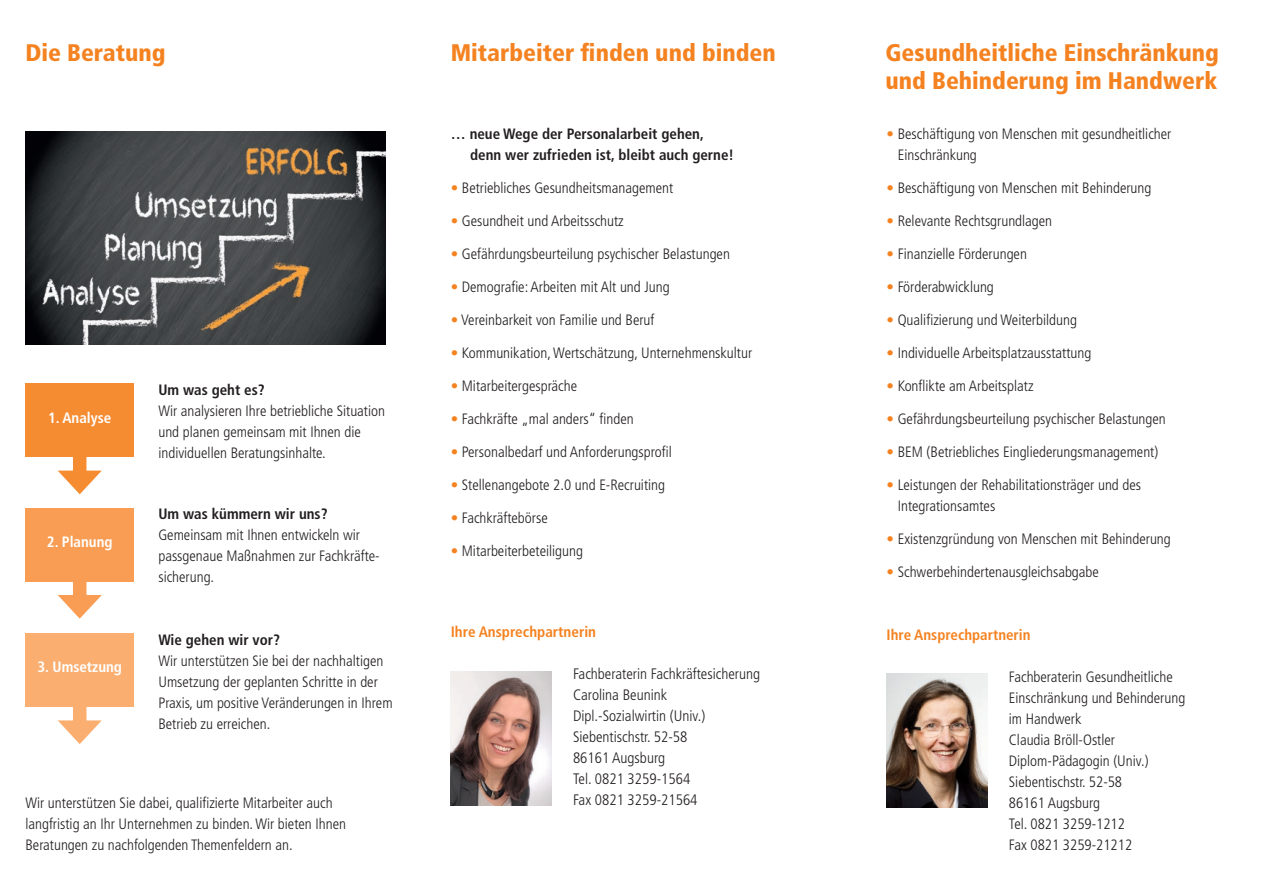
<style>
.page{position:relative;width:1263px;height:893px;background:#fff}
.page>*{position:absolute;margin:0;border:0;box-sizing:border-box;transform-origin:0 0}
.t1{font:900 condensed 24px/28.8px "Frutiger LT Std";color:#f58220}
.t2{font:300 condensed 15.15px/21px "Frutiger LT Std";color:#231f20}
.t3{font:700 condensed 15.15px "Frutiger LT Std";color:#f58220}
.t4{font:300 condensed 15px/21px "Frutiger LT Std";color:#231f20}
.t5{font:700 condensed 15px/21px "Frutiger LT Std";color:#231f20}
.t6{font:700 condensed 15px "Frutiger LT Std";color:#fff}
.t7{font:700 condensed 15px "Frutiger LT Std";color:#f58220}
.s1{color:#f58220}
</style>
<div class="page">
<img style="left:451px;top:672px;width:101px;height:134px">
<img style="left:887px;top:674px;width:101px;height:133px">
<img style="left:26px;top:132px;width:359px;height:212px">
<div style="left:26px;top:384px;width:108px;height:73px;background:#f68c32"></div>
<div style="left:26px;top:508px;width:108px;height:73px;background:#f89d53"></div>
<div style="left:26px;top:634px;width:108px;height:73px;background:#faaf71"></div>
<div style="left:73px;top:450px;width:13px;height:30px;background:#f68c32"></div>
<svg style="left:58px;top:471px;width:44px;height:23px"></svg>
<div style="left:73px;top:574px;width:13px;height:30px;background:#f89d53"></div>
<svg style="left:58px;top:595px;width:44px;height:24px"></svg>
<div style="left:73px;top:699px;width:13px;height:31px;background:#faaf71"></div>
<svg style="left:58px;top:720px;width:44px;height:24px"></svg>
<h1 class="t1" style="left:26px;top:38px;width:142px">Die Beratung</h1>
<p class="t6" style="left:48px;top:409px;width:65px">1. Analyse</p>
<p class="t6" style="left:47px;top:533px;width:67px">2. Planung</p>
<p class="t6" style="left:37px;top:658px;width:86px">3. Umsetzung</p>
<p class="t5" style="left:158px;top:379px;width:108px">Um was geht es?</p>
<p class="t4" style="left:158px;top:401px;width:228px">Wir analysieren Ihre betriebliche Situation und planen gemeinsam mit Ihnen die individuellen Beratungsinhalte.</p>
<p class="t5" style="left:158px;top:504px;width:171px">Um was kümmern wir uns?</p>
<p class="t4" style="left:158px;top:525px;width:221px">Gemeinsam mit Ihnen entwickeln wir passgenaue Maßnahmen zur Fachkräfte&shy;sicherung.</p>
<p class="t5" style="left:158px;top:629px;width:123px">Wie gehen wir vor?</p>
<p class="t4" style="left:158px;top:650px;width:236px">Wir unterstützen Sie bei der nachhaltigen Umsetzung der geplanten Schritte in der Praxis, um positive Veränderungen in Ihrem Betrieb zu erreichen.</p>
<p class="t4" style="left:25px;top:792px;width:322px">Wir unterstützen Sie dabei, qualifizierte Mitarbeiter auch langfristig an Ihr Unternehmen zu binden. Wir bieten Ihnen<br>Beratungen zu nachfolgenden Themenfeldern an.</p>
<h1 class="t1" style="left:451px;top:38px;width:327px">Mitarbeiter finden und binden</h1>
<h1 class="t1" style="left:885px;top:38px;width:335px">Gesundheitliche Einschränkung und Behinderung im Handwerk</h1>
<p class="t5" style="left:470px;top:123px;width:265px;text-indent:-20px">… neue Wege der Personalarbeit gehen, denn wer zufrieden ist, bleibt auch gerne!</p>
<p class="t4" style="left:451px;top:177px;width:224px"><span class="s1">•</span> Betriebliches Gesundheitsmanagement</p>
<p class="t4" style="left:451px;top:210px;width:175px"><span class="s1">•</span> Gesundheit und Arbeitsschutz</p>
<p class="t4" style="left:451px;top:243px;width:281px"><span class="s1">•</span> Gefährdungsbeurteilung psychischer Belastungen</p>
<p class="t4" style="left:451px;top:276px;width:220px"><span class="s1">•</span> Demografie: Arbeiten mit Alt und Jung</p>
<p class="t4" style="left:451px;top:309px;width:205px"><span class="s1">•</span> Vereinbarkeit von Familie und Beruf</p>
<p class="t4" style="left:451px;top:342px;width:303px"><span class="s1">•</span> Kommunikation, Wertschätzung, Unternehmenskultur</p>
<p class="t4" style="left:451px;top:375px;width:128px"><span class="s1">•</span> Mitarbeitergespräche</p>
<p class="t4" style="left:451px;top:408px;width:184px"><span class="s1">•</span> Fachkräfte „mal anders“ finden</p>
<p class="t4" style="left:451px;top:441px;width:223px"><span class="s1">•</span> Personalbedarf und Anforderungsprofil</p>
<p class="t4" style="left:451px;top:474px;width:216px"><span class="s1">•</span> Stellenangebote 2.0 und E-Recruiting</p>
<p class="t4" style="left:451px;top:507px;width:98px"><span class="s1">•</span> Fachkräftebörse</p>
<p class="t4" style="left:451px;top:540px;width:134px"><span class="s1">•</span> Mitarbeiterbeteiligung</p>
<p class="t3" style="left:451px;top:623px;width:147px">Ihre Ansprechpartnerin</p>
<p class="t2" style="left:573px;top:663px;width:189px">Fachberaterin Fachkräftesicherung<br>Carolina Beunink<br>Dipl.-Sozialwirtin (Univ.)<br>Siebentischstr. 52-58<br>86161 Augsburg<br>Tel. 0821 3259-1564<br>Fax 0821 3259-21564</p>
<p class="t4" style="left:898px;top:123px;width:275px;text-indent:-11px"><span class="s1">•</span> Beschäftigung von Menschen mit gesundheitlicher<br>Einschränkung</p>
<p class="t4" style="left:887px;top:177px;width:266px"><span class="s1">•</span> Beschäftigung von Menschen mit Behinderung</p>
<p class="t4" style="left:887px;top:210px;width:167px"><span class="s1">•</span> Relevante Rechtsgrundlagen</p>
<p class="t4" style="left:887px;top:243px;width:142px"><span class="s1">•</span> Finanzielle Förderungen</p>
<p class="t4" style="left:887px;top:276px;width:109px"><span class="s1">•</span> Förderabwicklung</p>
<p class="t4" style="left:887px;top:309px;width:192px"><span class="s1">•</span> Qualifizierung und Weiterbildung</p>
<p class="t4" style="left:887px;top:342px;width:206px"><span class="s1">•</span> Individuelle Arbeitsplatzausstattung</p>
<p class="t4" style="left:887px;top:375px;width:148px"><span class="s1">•</span> Konflikte am Arbeitsplatz</p>
<p class="t4" style="left:887px;top:408px;width:281px"><span class="s1">•</span> Gefährdungsbeurteilung psychischer Belastungen</p>
<p class="t4" style="left:887px;top:441px;width:273px"><span class="s1">•</span> BEM (Betriebliches Eingliederungsmanagement)</p>
<p class="t4" style="left:898px;top:474px;width:245px;text-indent:-11px"><span class="s1">•</span> Leistungen der Rehabilitationsträger und des<br>Integrationsamtes</p>
<p class="t4" style="left:887px;top:528px;width:286px"><span class="s1">•</span> Existenzgründung von Menschen mit Behinderung</p>
<p class="t4" style="left:887px;top:561px;width:214px"><span class="s1">•</span> Schwerbehindertenausgleichsabgabe</p>
<p class="t7" style="left:887px;top:626px;width:145px">Ihre Ansprechpartnerin</p>
<p class="t4" style="left:1009px;top:666px;width:178px">Fachberaterin Gesundheitliche<br>Einschränkung und Behinderung im Handwerk<br>Claudia Bröll-Ostler<br>Diplom-Pädagogin (Univ.)<br>Siebentischstr. 52-58<br>86161 Augsburg<br>Tel. 0821 3259-1212<br>Fax 0821 3259-21212</p>
</div>
